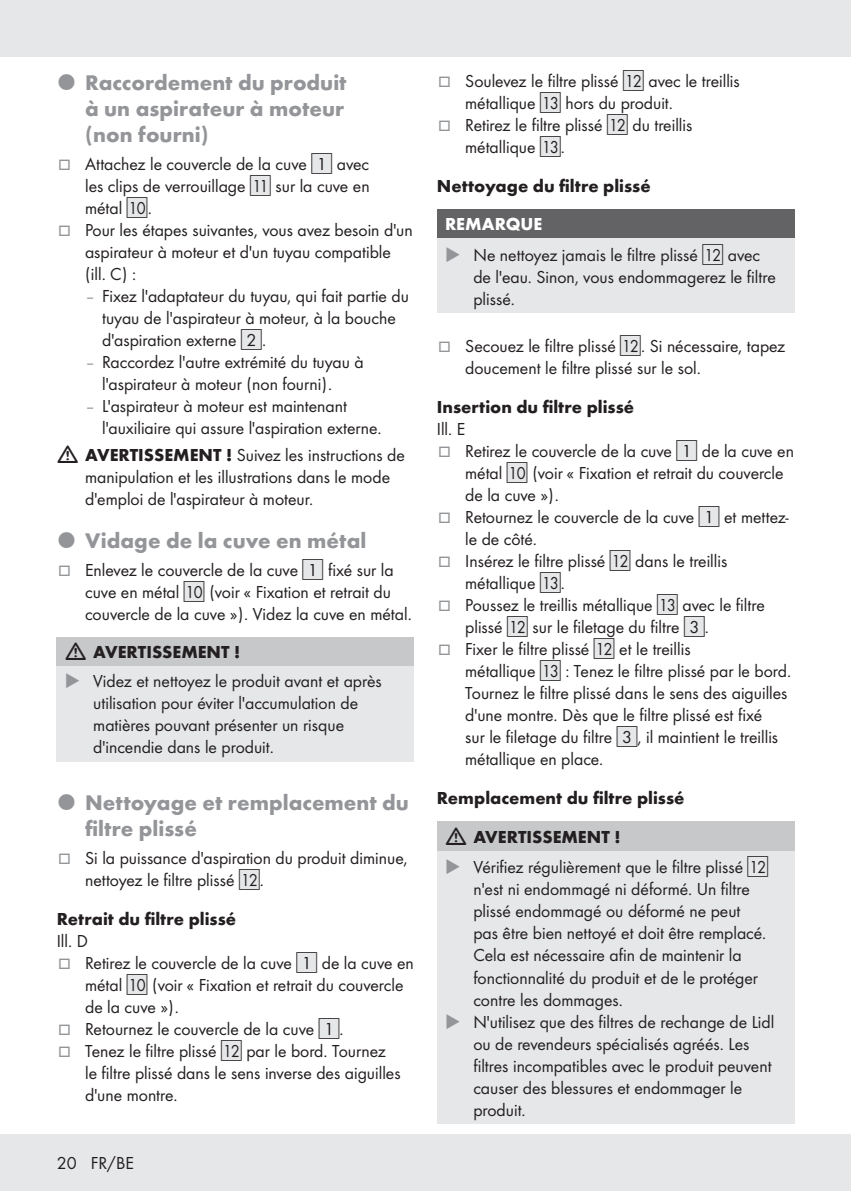
<style>
.page{position:relative;width:851px;height:1191px;background:#fff}
.page>*{position:absolute;margin:0;border:0;box-sizing:border-box;transform-origin:0 0}
.t1{font:700 22px/26px "Futura";color:#939598;text-align:justify}
.Body{font:18px/22px "Futura Boo";color:#231f20}
.Headline-03_SB{font:700 18px "Futura";color:#231f20}
.Body-2{font:700 18px "Futura";color:#fff}
.s1{color:#939598}
.s2{font-family:"IMP Lidl Num Box";font-size:15.8px;color:#e6e7e9}
.s3{font-family:"IMP Lidl Num Box";font-size:15.8px}
.s4{font-family:"Futura";font-weight:700}
</style>
<div class="page">
<div style="left:0;top:1134px;width:850px;height:57px;background:#e6e7e9"></div>
<div style="left:0;top:0;width:850px;height:57px;background:#e6e7e9"></div>
<div style="left:57px;top:637px;width:357px;height:29px;background:#c7c8ca"></div>
<div style="left:57px;top:666px;width:357px;height:95px;background:#e6e7e9"></div>
<div style="left:437px;top:209px;width:357px;height:29px;background:#636366"></div>
<div style="left:437px;top:238px;width:357px;height:75px;background:#e6e7e9"></div>
<div style="left:437px;top:821px;width:357px;height:29px;background:#c7c8ca"></div>
<div style="left:437px;top:850px;width:357px;height:273px;background:#e6e7e9"></div>
<p class="t1" style="left:85px;top:68px;width:263px">Raccordement du produit à un aspirateur à moteur (non fourni)</p>
<p class="Body" style="left:85px;top:152px;width:286px;text-align:justify;text-indent:-27px"><span class="s1">□</span> Attachez le couvercle de la cuve <span class="s2">[</span><span class="s3">1]</span> avec les clips de verrouillage <span class="s2">[</span><span class="s3">11]</span> sur la cuve en métal <span class="s2">[</span><span class="s3">10]</span>.</p>
<p class="Body" style="left:85px;top:218px;width:329px;text-indent:-27px"><span class="s1">□</span> Pour les étapes suivantes, vous avez besoin d'un aspirateur à moteur et d'un tuyau compatible (ill. C) :</p>
<p class="Body" style="left:102px;top:284px;width:308px;text-indent:-17px"><span class="s1">–</span> Fixez l'adaptateur du tuyau, qui fait partie du tuyau de l'aspirateur à moteur, à la bouche d'aspiration externe <span class="s2">[</span><span class="s3">2]</span>.</p>
<p class="Body" style="left:102px;top:350px;width:263px;text-indent:-17px"><span class="s1">–</span> Raccordez l'autre extrémité du tuyau à l'aspirateur à moteur (non fourni).</p>
<p class="Body" style="left:102px;top:394px;width:279px;text-indent:-17px"><span class="s1">–</span> L'aspirateur à moteur est maintenant l'auxiliaire qui assure l'aspiration externe.</p>
<p class="Body" style="left:85px;top:443px;width:321px"><span class="s4">AVERTISSEMENT !</span> Suivez les instructions de manipulation et les illustrations dans le mode d'emploi de l'aspirateur à moteur.</p>
<p class="t1" style="left:85px;top:526px;width:283px">Vidage de la cuve en métal</p>
<p class="Body" style="left:85px;top:558px;width:326px;text-indent:-27px"><span class="s1">□</span> Enlevez le couvercle de la cuve <span class="s2">[</span><span class="s3">1]</span> fixé sur la cuve en métal <span class="s2">[</span><span class="s3">10]</span> (voir « Fixation et retrait du couvercle de la cuve »). Videz la cuve en métal.</p>
<p class="Headline-03_SB" style="left:93px;top:639px;width:148px">AVERTISSEMENT !</p>
<p class="Body" style="left:93px;top:669px;width:290px;text-indent:-28px"><span class="s1">◆</span> Videz et nettoyez le produit avant et après utilisation pour éviter l'accumulation de matières pouvant présenter un risque d'incendie dans le produit.</p>
<p class="t1" style="left:85px;top:788px;width:325px">Nettoyage et remplacement du filtre plissé</p>
<p class="Body" style="left:85px;top:846px;width:324px;text-indent:-27px"><span class="s1">□</span> Si la puissance d'aspiration du produit diminue, nettoyez le filtre plissé <span class="s2">[</span><span class="s3">12]</span>.</p>
<p class="Headline-03_SB" style="left:57px;top:905px;width:181px">Retrait du filtre plissé</p>
<p class="Body" style="left:57px;top:929px;width:33px">Ill. D</p>
<p class="Body" style="left:85px;top:951px;width:330px;text-indent:-27px"><span class="s1">□</span> Retirez le couvercle de la cuve <span class="s2">[</span><span class="s3">1]</span> de la cuve en métal <span class="s2">[</span><span class="s3">10]</span> (voir « Fixation et retrait du couvercle de la cuve »).</p>
<p class="Body" style="left:58px;top:1017px;width:285px"><span class="s1">□</span> Retournez le couvercle de la cuve <span class="s2">[</span><span class="s3">1]</span>.</p>
<p class="Body" style="left:85px;top:1039px;width:317px;text-indent:-27px"><span class="s1">□</span> Tenez le filtre plissé <span class="s2">[</span><span class="s3">12]</span> par le bord. Tournez le filtre plissé dans le sens inverse des aiguilles d'une montre.</p>
<p class="Body" style="left:57px;top:1151px;width:79px">20 FR/BE</p>
<p class="Body" style="left:465px;top:69px;width:276px;text-indent:-27px"><span class="s1">□</span> Soulevez le filtre plissé <span class="s2">[</span><span class="s3">12]</span> avec le treillis métallique <span class="s2">[</span><span class="s3">13]</span> hors du produit.</p>
<p class="Body" style="left:465px;top:113px;width:229px;text-indent:-27px"><span class="s1">□</span> Retirez le filtre plissé <span class="s2">[</span><span class="s3">12]</span> du treillis métallique <span class="s2">[</span><span class="s3">13]</span>.</p>
<p class="Headline-03_SB" style="left:437px;top:173px;width:215px">Nettoyage du filtre plissé</p>
<p class="Body-2" style="left:445px;top:211px;width:99px">REMARQUE</p>
<p class="Body" style="left:473px;top:243px;width:304px;text-indent:-28px"><span class="s1">◆</span> Ne nettoyez jamais le filtre plissé <span class="s2">[</span><span class="s3">12]</span> avec de l'eau. Sinon, vous endommagerez le filtre plissé.</p>
<p class="Body" style="left:465px;top:334px;width:321px;text-indent:-27px"><span class="s1">□</span> Secouez le filtre plissé <span class="s2">[</span><span class="s3">12]</span>. Si nécessaire, tapez doucement le filtre plissé sur le sol.</p>
<p class="Headline-03_SB" style="left:437px;top:394px;width:199px">Insertion du filtre plissé</p>
<p class="Body" style="left:437px;top:417px;width:30px">Ill. E</p>
<p class="Body" style="left:465px;top:439px;width:330px;text-indent:-27px"><span class="s1">□</span> Retirez le couvercle de la cuve <span class="s2">[</span><span class="s3">1]</span> de la cuve en métal <span class="s2">[</span><span class="s3">10]</span> (voir « Fixation et retrait du couvercle de la cuve »).</p>
<p class="Body" style="left:465px;top:505px;width:325px;text-indent:-27px"><span class="s1">□</span> Retournez le couvercle de la cuve <span class="s2">[</span><span class="s3">1]</span> et mettez&shy;le de côté.</p>
<p class="Body" style="left:465px;top:549px;width:264px;text-indent:-27px"><span class="s1">□</span> Insérez le filtre plissé <span class="s2">[</span><span class="s3">12]</span> dans le treillis métallique <span class="s2">[</span><span class="s3">13]</span>.</p>
<p class="Body" style="left:465px;top:593px;width:301px;text-indent:-27px"><span class="s1">□</span> Poussez le treillis métallique <span class="s2">[</span><span class="s3">13]</span> avec le filtre plissé <span class="s2">[</span><span class="s3">12]</span> sur le filetage du filtre <span class="s2">[</span><span class="s3">3]</span>.</p>
<p class="Body" style="left:465px;top:637px;width:325px;text-indent:-27px"><span class="s1">□</span> Fixer le filtre plissé <span class="s2">[</span><span class="s3">12]</span> et le treillis<br>métallique <span class="s2">[</span><span class="s3">13]</span> : Tenez le filtre plissé par le bord.<br>Tournez le filtre plissé dans le sens des aiguilles d'une montre. Dès que le filtre plissé est fixé<br>sur le filetage du filtre <span class="s2">[</span><span class="s3">3]</span>, il maintient le treillis métallique en place.</p>
<p class="Headline-03_SB" style="left:437px;top:785px;width:249px">Remplacement du filtre plissé</p>
<p class="Headline-03_SB" style="left:473px;top:823px;width:148px">AVERTISSEMENT !</p>
<p class="Body" style="left:473px;top:855px;width:296px;text-indent:-28px"><span class="s1">◆</span> Vérifiez régulièrement que le filtre plissé <span class="s2">[</span><span class="s3">12] </span>n'est ni endommagé ni déformé. Un filtre plissé endommagé ou déformé ne peut pas être bien nettoyé et doit être remplacé.<br>Cela est nécessaire afin de maintenir la fonctionnalité du produit et de le protéger contre les dommages.</p>
<p class="Body" style="left:473px;top:1009px;width:302px;text-indent:-28px"><span class="s1">◆</span> N'utilisez que des filtres de rechange de Lidl ou de revendeurs spécialisés agréés. Les filtres incompatibles avec le produit peuvent causer des blessures et endommager le produit.</p>
</div>
